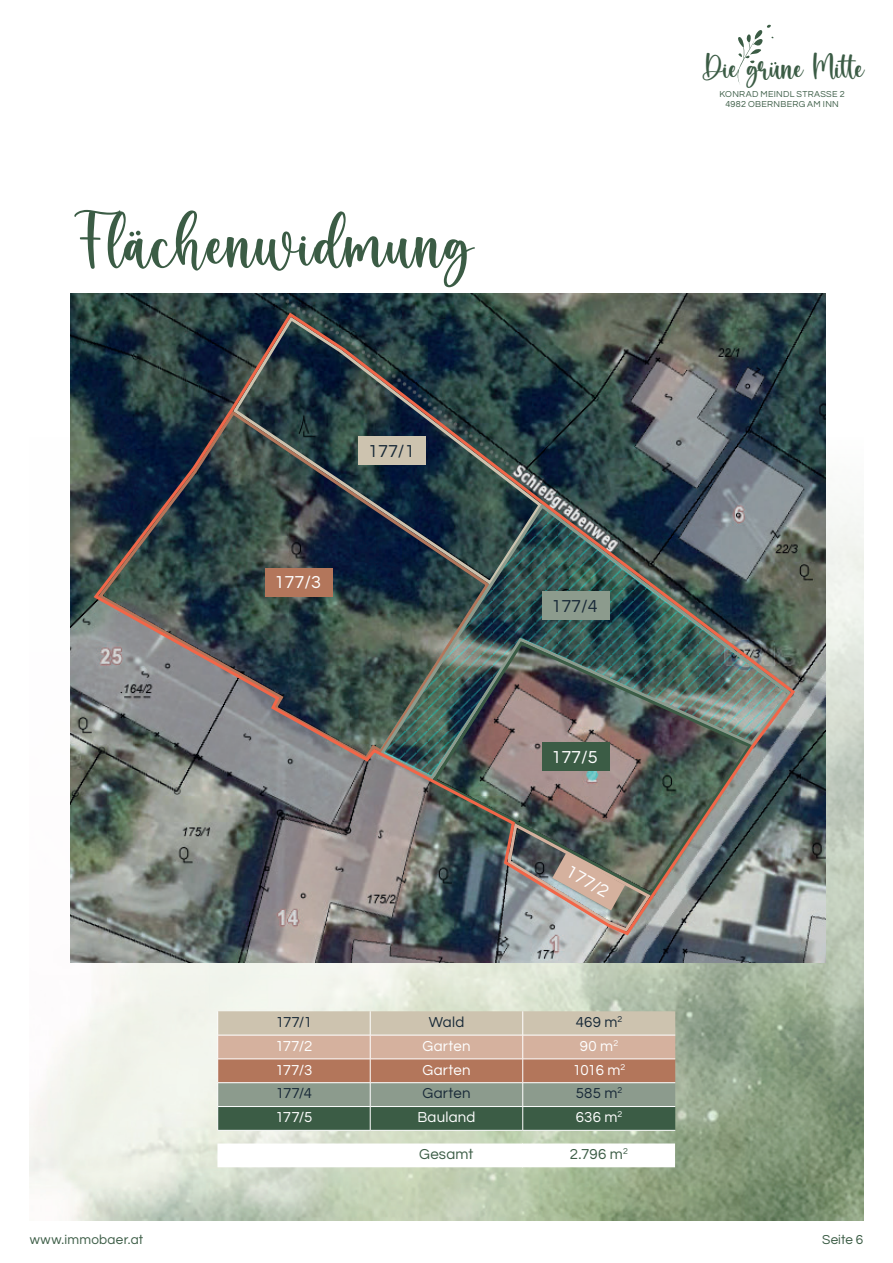
<style>
.page{position:relative;width:893px;height:1263px;background:#fff}
.page>*{position:absolute;margin:0;border:0;box-sizing:border-box;transform-origin:0 0}
.t1{font:85.05px "Bravely";letter-spacing:.025em;color:#3b5c45}
.t2{font:39.15px "Bravely";color:#3b5c45}
.t3{font:18px "Questrial";color:#fff}
.t4{font:18px "Questrial";color:#192a38}
.t5{font:15px "Questrial";letter-spacing:.015em;color:#fff}
.t6{font:15px "Questrial";letter-spacing:.015em;color:#192a38}
.t7{font:15px "Questrial";letter-spacing:.015em;color:#3b5c45}
.t8{font:13.5px "Questrial";letter-spacing:.02em;color:#3b5c45}
.t9{font:9px/10.8px "Questrial";letter-spacing:.035em;color:#3b5c45;text-align:center}
</style>
<div class="page">
<img style="left:30px;top:62px;width:833px;height:1158px">
<svg style="left:735px;top:24px;width:41px;height:61px"></svg>
<svg style="left:129px;top:231px;width:12px;height:5px"></svg>
<img style="left:70px;top:293px;width:755px;height:670px">
<img style="left:91px;top:310px;width:706px;height:628px">
<svg style="left:217px;top:1011px;width:458px;height:119px;background:#a39884"></svg>
<hr style="left:217px;top:1130px;width:153px;height:1px;background:#fff">
<hr style="left:370px;top:1130px;width:153px;height:1px;background:#fff">
<hr style="left:523px;top:1130px;width:152px;height:1px;background:#fff">
<svg style="left:217px;top:1143px;width:458px;height:24px"></svg>
<h2 class="t2" style="left:701px;top:51px;width:164px">Die grüne Mitte</h2>
<h1 class="t1" style="left:70px;top:207px;width:402px">Flächenwidmung</h1>
<p class="t3" style="left:275px;top:574px;width:48px">177/3</p>
<p class="t4" style="left:368px;top:442px;width:48px">177/1</p>
<p class="t4" style="left:551px;top:597px;width:48px">177/4</p>
<p class="t3" style="left:551px;top:748px;width:48px">177/5</p>
<p class="t3" style="left:572px;top:862px;width:48px;rotate:29deg">177/2</p>
<p class="t6" style="left:276px;top:1014px;width:38px">177/1</p>
<p class="t6" style="left:429px;top:1014px;width:37px">Wald</p>
<p class="t6" style="left:576px;top:1014px;width:48px">469 m<sup>2</sup></p>
<p class="t5" style="left:276px;top:1038px;width:38px">177/2</p>
<p class="t5" style="left:422px;top:1038px;width:50px">Garten</p>
<p class="t5" style="left:580px;top:1038px;width:40px">90 m<sup>2</sup></p>
<p class="t5" style="left:276px;top:1062px;width:38px">177/3</p>
<p class="t5" style="left:422px;top:1062px;width:50px">Garten</p>
<p class="t5" style="left:573px;top:1062px;width:54px">1016 m<sup>2</sup></p>
<p class="t6" style="left:276px;top:1086px;width:38px">177/4</p>
<p class="t6" style="left:422px;top:1086px;width:50px">Garten</p>
<p class="t6" style="left:576px;top:1086px;width:48px">585 m<sup>2</sup></p>
<p class="t5" style="left:276px;top:1110px;width:38px">177/5</p>
<p class="t5" style="left:417px;top:1110px;width:60px">Bauland</p>
<p class="t5" style="left:576px;top:1110px;width:48px">636 m<sup>2</sup></p>
<p class="t7" style="left:419px;top:1147px;width:56px">Gesamt</p>
<p class="t7" style="left:570px;top:1147px;width:60px">2.796 m<sup>2</sup></p>
<p class="t9" style="left:719px;top:89px;width:127px">KONRAD MEINDL STRASSE 2<br>4982 OBERNBERG AM INN</p>
<p class="t8" style="left:30px;top:1233px;width:115px">www.immobaer.at</p>
<p class="t8" style="left:822px;top:1233px;width:43px">Seite 6</p>
</div>
